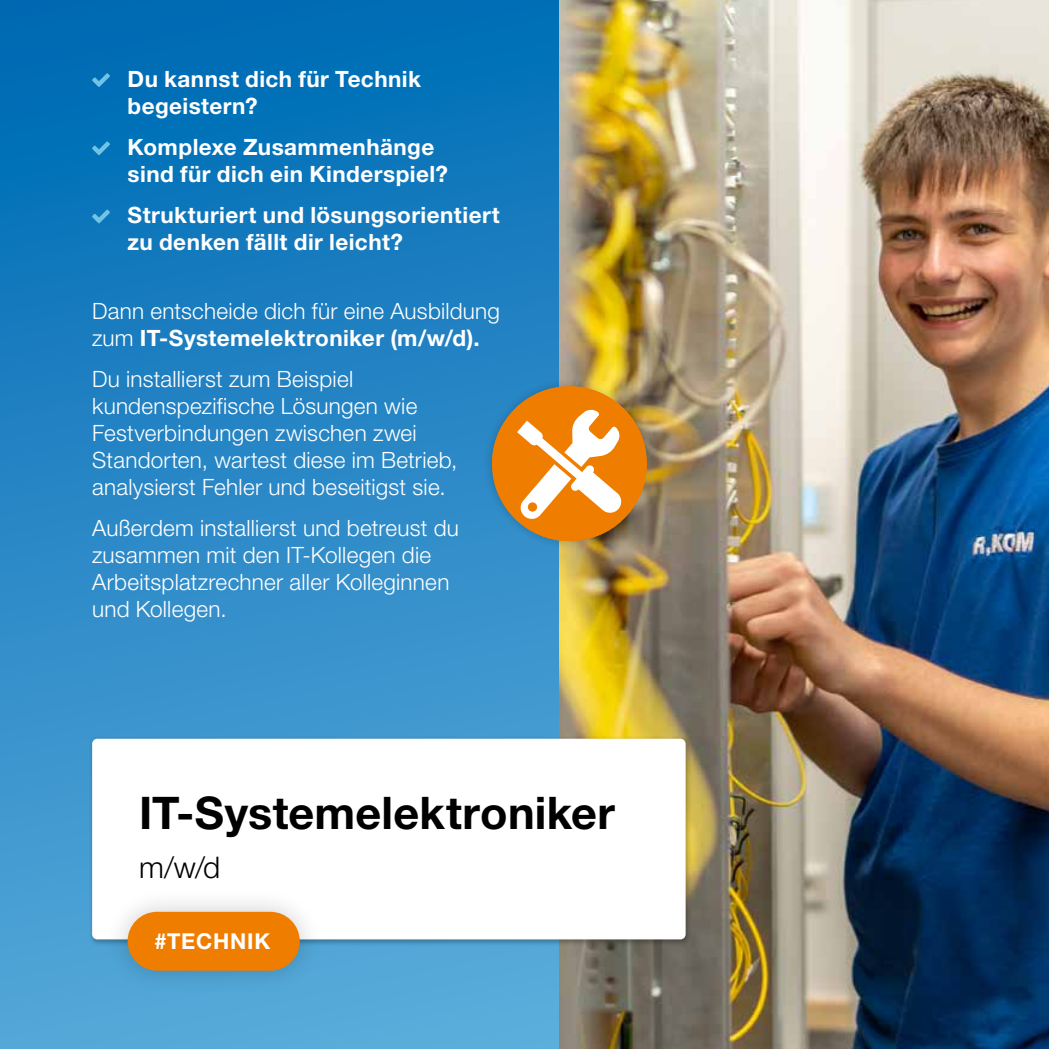
<style>
.page{position:relative;width:1049px;height:1049px;background:#fff}
.page>*{position:absolute;margin:0;border:0;box-sizing:border-box;transform-origin:0 0}
.t1{font:700 45px "Helvetica Neue LT Std";letter-spacing:.005em;color:#000}
.t2{font:300 29.75px "Helvetica Neue LT Std";color:#000}
.t3{font:300 22.5px/27px "Helvetica Neue LT Std";letter-spacing:.01em;color:#fff}
.t4{font:700 22.5px/27px "Helvetica Neue LT Std";letter-spacing:.02em;color:#fff}
.t5{font:700 22px "Helvetica Neue LT Std";letter-spacing:.035em;color:#fff}
.s1{font-weight:700}
</style>
<div class="page">
<div style="left:0;top:0;width:1049px;height:1049px;background:linear-gradient(to bottom,#006bb5,#58a9da)"></div>
<svg style="left:92px;top:73px;width:18px;height:14px"></svg>
<svg style="left:92px;top:141px;width:18px;height:14px"></svg>
<svg style="left:92px;top:210px;width:18px;height:13px"></svg>
<img style="left:560px;top:0;width:489px;height:1049px">
<div style="left:89px;top:736px;width:603px;height:210px;background:#000;opacity:.3"></div>
<div style="left:92px;top:739px;width:594px;height:200px;background:#fff;border-radius:5px"></div>
<div style="left:104px;top:887px;width:219px;height:108px;background:#000;opacity:.2"></div>
<div style="left:128px;top:912px;width:172px;height:59px;background:#ef7d00;border-radius:29px"></div>
<div style="left:483px;top:377px;width:173px;height:174px;background:#000;opacity:.2"></div>
<svg style="left:489px;top:383px;width:161px;height:161px"></svg>
<p class="t4" style="left:128px;top:65px;width:295px">Du kannst dich für Technik begeistern?</p>
<p class="t4" style="left:128px;top:133px;width:322px">Komplexe Zusammenhänge sind für dich ein Kinderspiel?</p>
<p class="t4" style="left:128px;top:201px;width:374px">Strukturiert und lösungsorientiert zu denken fällt dir leicht?</p>
<p class="t3" style="left:92px;top:296px;width:409px">Dann entscheide dich für eine Ausbildung zum <span class="s1">IT-Systemelektroniker (m/w/d).</span></p>
<p class="t3" style="left:92px;top:365px;width:367px">Du installierst zum Beispiel kundenspezifische Lösungen wie Festverbindungen zwischen zwei Standorten, wartest diese im Betrieb, analysierst Fehler und beseitigst sie.</p>
<p class="t3" style="left:92px;top:514px;width:368px">Außerdem installierst und betreust du zusammen mit den IT-Kollegen die<br>Arbeitsplatzrechner aller Kolleginnen und Kollegen.</p>
<h1 class="t1" style="left:139px;top:785px;width:477px">IT-Systemelektroniker</h1>
<h2 class="t2" style="left:139px;top:849px;width:83px">m/w/d</h2>
<p class="t5" style="left:154px;top:927px;width:117px">#TECHNIK</p>
</div>
